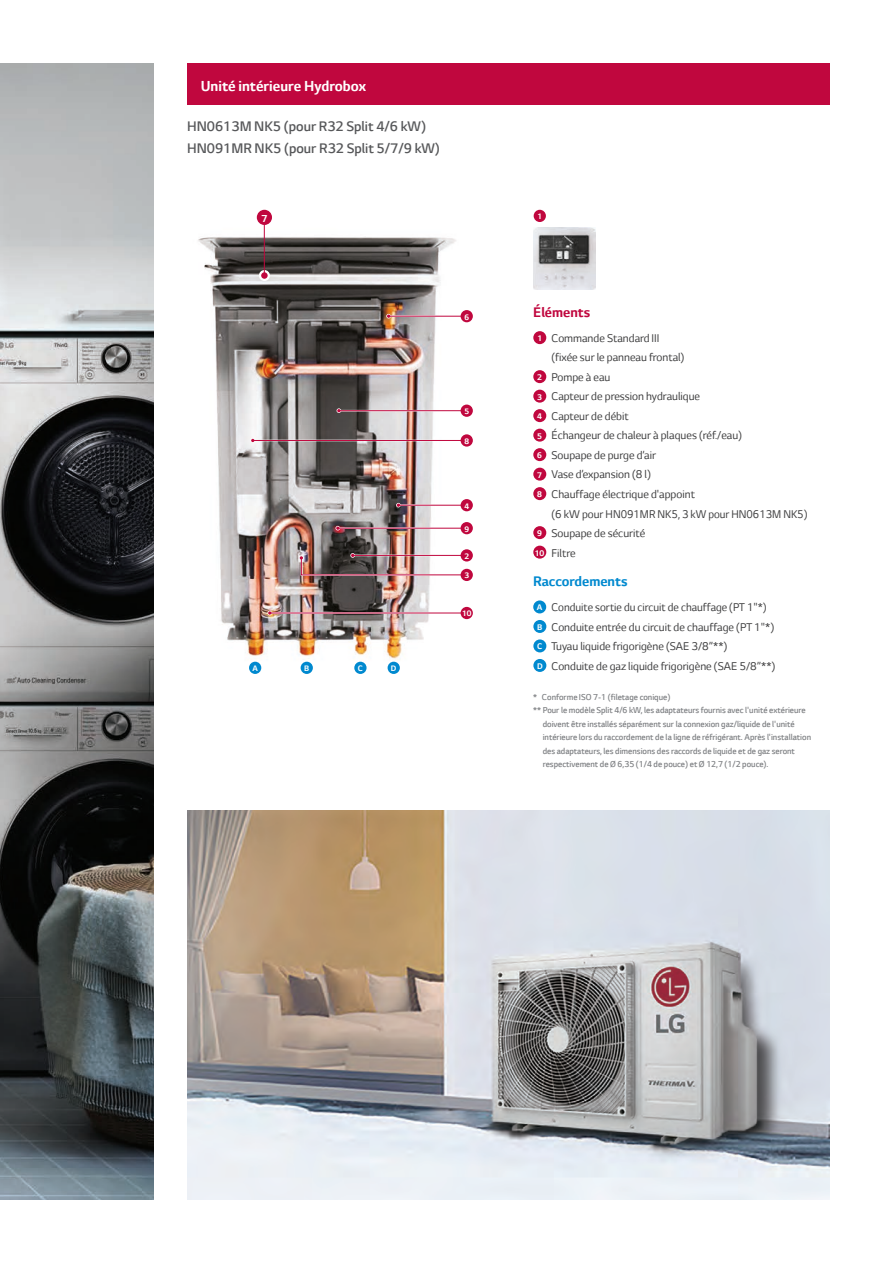
<style>
.page{position:relative;width:893px;height:1263px;background:#fff}
.page>*{position:absolute;margin:0;border:0;box-sizing:border-box;transform-origin:0 0}
.t1{font:700 16.5px "LG Smart";color:#fff}
.t2{font:300 15.75px/22.5px "LG Smart";color:#57585a}
.t3{font:700 15.75px "LG Smart";color:#0089cf}
.t4{font:700 15.75px "LG Smart";color:#c0073e}
.t5{font:12.75px/19.5px "LG Smart";color:#3e3e3f}
.t6{font:700 11.4px "LG Smart";color:#fff}
.t7{font:300 9.75px "LG Smart";color:#808285}
.t8{font:700 9.3px/19.5px "LG Smart";color:#fff;text-align:justify}
.t9{font:700 9px "LG Smart";color:#fff}
</style>
<div class="page">
<div style="left:533px;top:600px;width:13px;height:13px;background:#0089cf;border-radius:50%"></div>
<div style="left:533px;top:639px;width:13px;height:13px;background:#0089cf;border-radius:50%"></div>
<div style="left:533px;top:620px;width:13px;height:13px;background:#0089cf;border-radius:50%"></div>
<div style="left:533px;top:659px;width:13px;height:13px;background:#0089cf;border-radius:50%"></div>
<img style="left:187px;top:810px;width:642px;height:389px">
<img style="left:0;top:64px;width:153px;height:1135px">
<div style="left:187px;top:64px;width:642px;height:41px;background:#c0073e"></div>
<img style="left:198px;top:209px;width:267px;height:465px">
<svg style="left:260px;top:271px;width:9px;height:9px"></svg>
<div style="left:259px;top:270px;width:11px;height:11px;border:2px solid #fff;border-radius:50%"></div>
<hr style="left:264px;top:213px;width:1px;height:63px;background:#c0073e">
<div style="left:257px;top:210px;width:15px;height:15px;background:#c0073e;border-radius:50%"></div>
<hr style="left:387px;top:315px;width:77px;height:2px;background:#fff">
<hr style="left:389px;top:316px;width:75px;height:1px;background:#c0073e">
<svg style="left:386px;top:314px;width:5px;height:4px"></svg>
<div style="left:461px;top:310px;width:12px;height:12px;background:#c0073e;border-radius:50%"></div>
<hr style="left:397px;top:504px;width:67px;height:2px;background:#fff">
<hr style="left:398px;top:505px;width:66px;height:1px;background:#c0073e">
<svg style="left:396px;top:503px;width:5px;height:4px"></svg>
<div style="left:461px;top:499px;width:12px;height:12px;background:#c0073e;border-radius:50%"></div>
<hr style="left:339px;top:410px;width:125px;height:1px;background:#c0073e">
<svg style="left:337px;top:408px;width:4px;height:5px"></svg>
<div style="left:461px;top:405px;width:12px;height:12px;background:#c0073e;border-radius:50%"></div>
<hr style="left:253px;top:440px;width:211px;height:1px;background:#c0073e">
<svg style="left:250px;top:438px;width:5px;height:5px"></svg>
<div style="left:461px;top:434px;width:12px;height:13px;background:#c0073e;border-radius:50%"></div>
<hr style="left:268px;top:612px;width:196px;height:2px;background:#fff">
<hr style="left:270px;top:613px;width:194px;height:1px;background:#c0073e">
<svg style="left:267px;top:611px;width:5px;height:4px"></svg>
<div style="left:461px;top:607px;width:12px;height:12px;background:#c0073e;border-radius:50%"></div>
<div style="left:461px;top:549px;width:12px;height:12px;background:#c0073e;border-radius:50%"></div>
<hr style="left:336px;top:527px;width:128px;height:2px;background:#fff">
<hr style="left:338px;top:528px;width:126px;height:1px;background:#c0073e">
<svg style="left:335px;top:526px;width:5px;height:4px"></svg>
<div style="left:461px;top:522px;width:12px;height:12px;background:#c0073e;border-radius:50%"></div>
<img style="left:299px;top:553px;width:169px;height:23px">
<div style="left:461px;top:569px;width:12px;height:12px;background:#c0073e;border-radius:50%"></div>
<div style="left:249px;top:662px;width:12px;height:12px;background:#0089cf;border-radius:50%"></div>
<div style="left:301px;top:662px;width:12px;height:12px;background:#0089cf;border-radius:50%"></div>
<div style="left:354px;top:662px;width:13px;height:12px;background:#0089cf;border-radius:50%"></div>
<div style="left:388px;top:662px;width:12px;height:12px;background:#0089cf;border-radius:50%"></div>
<div style="left:533px;top:331px;width:13px;height:13px;background:#c0073e;border-radius:50%"></div>
<div style="left:533px;top:390px;width:13px;height:13px;background:#c0073e;border-radius:50%"></div>
<div style="left:533px;top:370px;width:13px;height:13px;background:#c0073e;border-radius:50%"></div>
<div style="left:533px;top:409px;width:13px;height:13px;background:#c0073e;border-radius:50%"></div>
<div style="left:533px;top:429px;width:13px;height:13px;background:#c0073e;border-radius:50%"></div>
<div style="left:533px;top:448px;width:13px;height:13px;background:#c0073e;border-radius:50%"></div>
<div style="left:533px;top:468px;width:13px;height:13px;background:#c0073e;border-radius:50%"></div>
<div style="left:533px;top:487px;width:13px;height:13px;background:#c0073e;border-radius:50%"></div>
<div style="left:533px;top:546px;width:13px;height:13px;background:#c0073e;border-radius:50%"></div>
<div style="left:533px;top:526px;width:13px;height:13px;background:#c0073e;border-radius:50%"></div>
<img style="left:533px;top:228px;width:62px;height:62px">
<div style="left:534px;top:210px;width:12px;height:12px;background:#c0073e;border-radius:50%"></div>
<p class="t1" style="left:201px;top:76px;width:167px">Unité intérieure Hydrobox</p>
<p class="t2" style="left:187px;top:115px;width:254px">HN0613M NK5 (pour R32 Split 4/6 kW)<br>HN091MR NK5 (pour R32 Split 5/7/9 kW)</p>
<p class="t6" style="left:261px;top:212px;width:7px">7</p>
<p class="t9" style="left:252px;top:664px;width:7px">A</p>
<p class="t9" style="left:304px;top:664px;width:7px">B</p>
<p class="t9" style="left:358px;top:664px;width:7px">C</p>
<p class="t9" style="left:391px;top:664px;width:7px">D</p>
<p class="t9" style="left:464px;top:312px;width:6px">6</p>
<p class="t9" style="left:464px;top:406px;width:6px">5</p>
<p class="t9" style="left:464px;top:436px;width:6px">8</p>
<p class="t9" style="left:464px;top:501px;width:6px">4</p>
<p class="t9" style="left:464px;top:524px;width:6px">9</p>
<p class="t9" style="left:464px;top:551px;width:6px">2</p>
<p class="t9" style="left:464px;top:571px;width:6px">3</p>
<p class="t9" style="left:462px;top:609px;width:11px">10</p>
<p class="t9" style="left:537px;top:212px;width:6px">1</p>
<p class="t4" style="left:533px;top:303px;width:58px">Éléments</p>
<p class="t8" style="left:537px;top:329px;width:6px">1</p>
<p class="t5" style="left:551px;top:328px;width:257px">Commande Standard III<br>(fixée sur le panneau frontal)<br>Pompe à eau<br>Capteur de pression hydraulique<br>Capteur de débit<br>Échangeur de chaleur à plaques (réf./eau)<br>Soupape de purge d’air<br>Vase d’expansion (8 l)<br>Chauffage électrique d'appoint<br>(6 kW pour HN091MR NK5, 3 kW pour HN0613M NK5)<br>Soupape de sécurité<br>Filtre</p>
<p class="t8" style="left:537px;top:368px;width:6px">2</p>
<p class="t8" style="left:537px;top:407px;width:6px">4<br>5<br>6<br>7<br>8</p>
<p class="t8" style="left:537px;top:387px;width:6px">3</p>
<p class="t8" style="left:537px;top:524px;width:6px">9</p>
<p class="t8" style="left:535px;top:543px;width:11px">10</p>
<p class="t3" style="left:533px;top:572px;width:96px">Raccordements</p>
<p class="t5" style="left:551px;top:598px;width:225px">Conduite sortie du circuit de chauffage (PT 1"*)<br>Conduite entrée du circuit de chauffage (PT 1"*)<br>Tuyau liquide frigorigène (SAE 3/8”**)<br>Conduite de gaz liquide frigorigène (SAE 5/8”**)</p>
<p class="t8" style="left:537px;top:598px;width:7px">A</p>
<p class="t8" style="left:537px;top:637px;width:7px">C</p>
<p class="t8" style="left:537px;top:617px;width:7px">B</p>
<p class="t8" style="left:537px;top:656px;width:7px">D</p>
<p class="t7" style="left:533px;top:692px;width:139px">* Conforme ISO 7-1 (filetage conique)</p>
<p class="t7" style="left:533px;top:705px;width:274px">** Pour le modèle Split 4/6 kW, les adaptateurs fournis avec l'unité extérieure</p>
<p class="t7" style="left:543px;top:719px;width:253px">doivent être installés séparément sur la connexion gaz/liquide de l'unité</p>
<p class="t7" style="left:543px;top:732px;width:270px">intérieure lors du raccordement de la ligne de réfrigérant. Après l'installation</p>
<p class="t7" style="left:543px;top:746px;width:254px">des adaptateurs, les dimensions des raccords de liquide et de gaz seront</p>
<p class="t7" style="left:543px;top:759px;width:227px">respectivement de Ø 6,35 (1/4 de pouce) et Ø 12,7 (1/2 pouce).</p>
</div>
